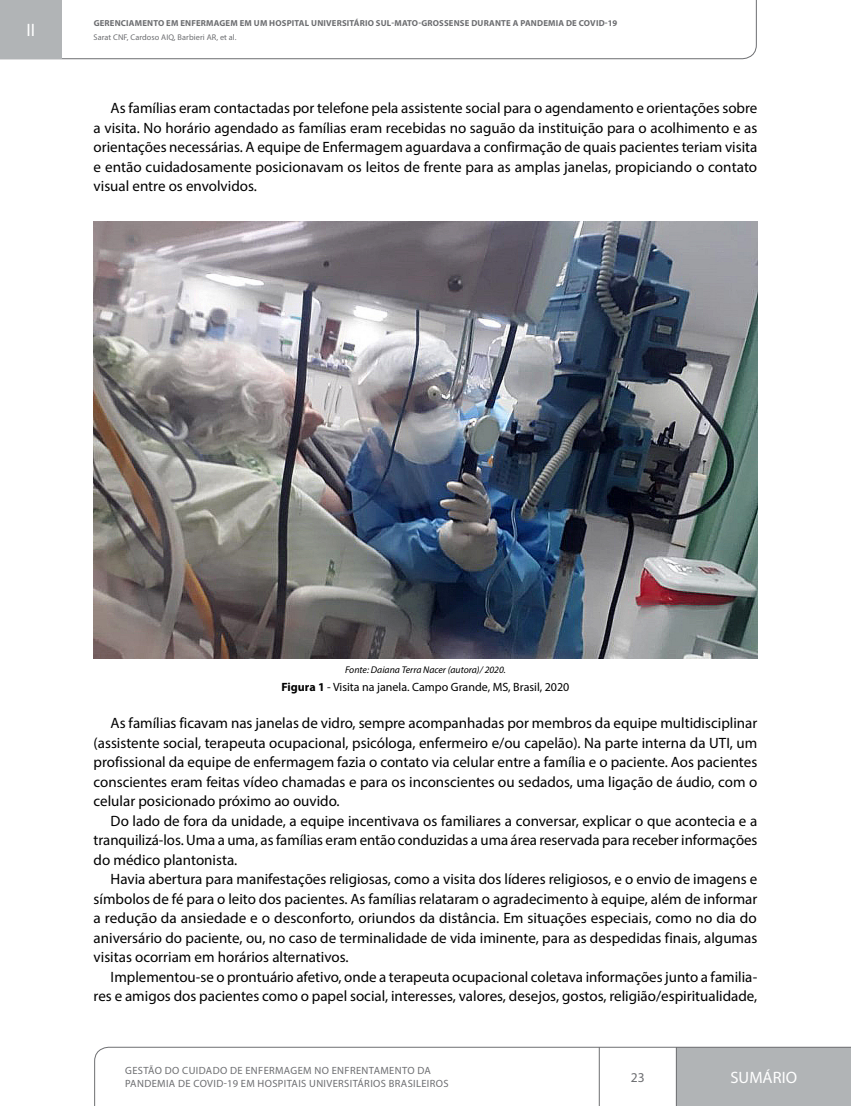
<style>
.page{position:relative;width:851px;height:1106px;background:#fff}
.page>*{position:absolute;margin:0;border:0;box-sizing:border-box;transform-origin:0 0}
.t1{font:18px "Myriad Pro";color:#fff}
.t2{font:16.5px "Myriad Pro";letter-spacing:.005em;color:#fff}
.t3{font:15px/19.5px "Myriad Pro";color:#000;text-align:justify}
.t4{font:13.5px "Myriad Pro";color:#6d6e71}
.t5{font:12px "Myriad Pro";color:#000}
.t6{font:10.5px/12.6px "Myriad Pro";letter-spacing:.035em;color:#6d6e71}
.t7{font:italic 9.75px "Myriad Pro";color:#000}
.t8{font:700 8.7px "Myriad Pro";letter-spacing:.02em;color:#6d6e71}
.t9{font:8.25px "Myriad Pro";letter-spacing:.01em;color:#6d6e71}
.s1{font-weight:700}
</style>
<div class="page">
<svg style="left:94px;top:1046px;width:756px;height:60px"></svg>
<svg style="left:62px;top:0;width:694px;height:59px"></svg>
<div style="left:0;top:0;width:62px;height:59px;background:#b1b4b6"></div>
<img style="left:94px;top:221px;width:663px;height:437px">
<p class="t1" style="left:26px;top:18px;width:10px">II</p>
<p class="t8" style="left:94px;top:18px;width:525px">GERENCIAMENTO EM ENFERMAGEM EM UM HOSPITAL UNIVERSITÁRIO SUL-MATO-GROSSENSE DURANTE A PANDEMIA DE COVID-19</p>
<p class="t9" style="left:94px;top:32px;width:144px">Sarat CNF, Cardoso AIQ, Barbieri AR, et al.</p>
<p class="t3" style="left:94px;top:98px;width:665px;text-indent:17px">As famílias eram contactadas por telefone pela assistente social para o agendamento e orientações sobre a visita. No horário agendado as famílias eram recebidas no saguão da instituição para o acolhimento e as orientações necessárias. A equipe de Enfermagem aguardava a confirmação de quais pacientes teriam visita e então cuidadosamente posicionavam os leitos de frente para as amplas janelas, propiciando o contato visual entre os envolvidos.</p>
<p class="t7" style="left:345px;top:663px;width:162px">Fonte: Daiana Terra Nacer (autora)/ 2020.</p>
<p class="t5" style="left:281px;top:679px;width:289px"><span class="s1">Figura 1</span> - Visita na janela. Campo Grande, MS, Brasil, 2020</p>
<p class="t3" style="left:94px;top:713px;width:665px;text-indent:17px">As famílias ficavam nas janelas de vidro, sempre acompanhadas por membros da equipe multidisciplinar (assistente social, terapeuta ocupacional, psicóloga, enfermeiro e/ou capelão). Na parte interna da UTI, um profissional da equipe de enfermagem fazia o contato via celular entre a família e o paciente. Aos pacientes conscientes eram feitas vídeo chamadas e para os inconscientes ou sedados, uma ligação de áudio, com o celular posicionado próximo ao ouvido.</p>
<p class="t3" style="left:94px;top:810px;width:665px;text-indent:17px">Do lado de fora da unidade, a equipe incentivava os familiares a conversar, explicar o que acontecia e a tranquilizá-los. Uma a uma, as famílias eram então conduzidas a uma área reservada para receber informações do médico plantonista.</p>
<p class="t3" style="left:94px;top:869px;width:665px;text-indent:17px">Havia abertura para manifestações religiosas, como a visita dos líderes religiosos, e o envio de imagens e símbolos de fé para o leito dos pacientes. As famílias relataram o agradecimento à equipe, além de informar a redução da ansiedade e o desconforto, oriundos da distância. Em situações especiais, como no dia do aniversário do paciente, ou, no caso de terminalidade de vida iminente, para as despedidas finais, algumas visitas ocorriam em horários alternativos.</p>
<p class="t3" style="left:94px;top:966px;width:665px;text-align:right">Implementou-se o prontuário afetivo, onde a terapeuta ocupacional coletava informações junto a familia&shy;res e amigos dos pacientes como o papel social, interesses, valores, desejos, gostos, religião/espiritualidade,</p>
<p class="t6" style="left:125px;top:1064px;width:325px">GESTÃO DO CUIDADO DE ENFERMAGEM NO ENFRENTAMENTO DA<br>PANDEMIA DE COVID-19 EM HOSPITAIS UNIVERSITÁRIOS BRASILEIROS</p>
<p class="t2" style="left:730px;top:1067px;width:68px">SUMÁRIO</p>
<p class="t4" style="left:630px;top:1068px;width:15px">23</p>
</div>
